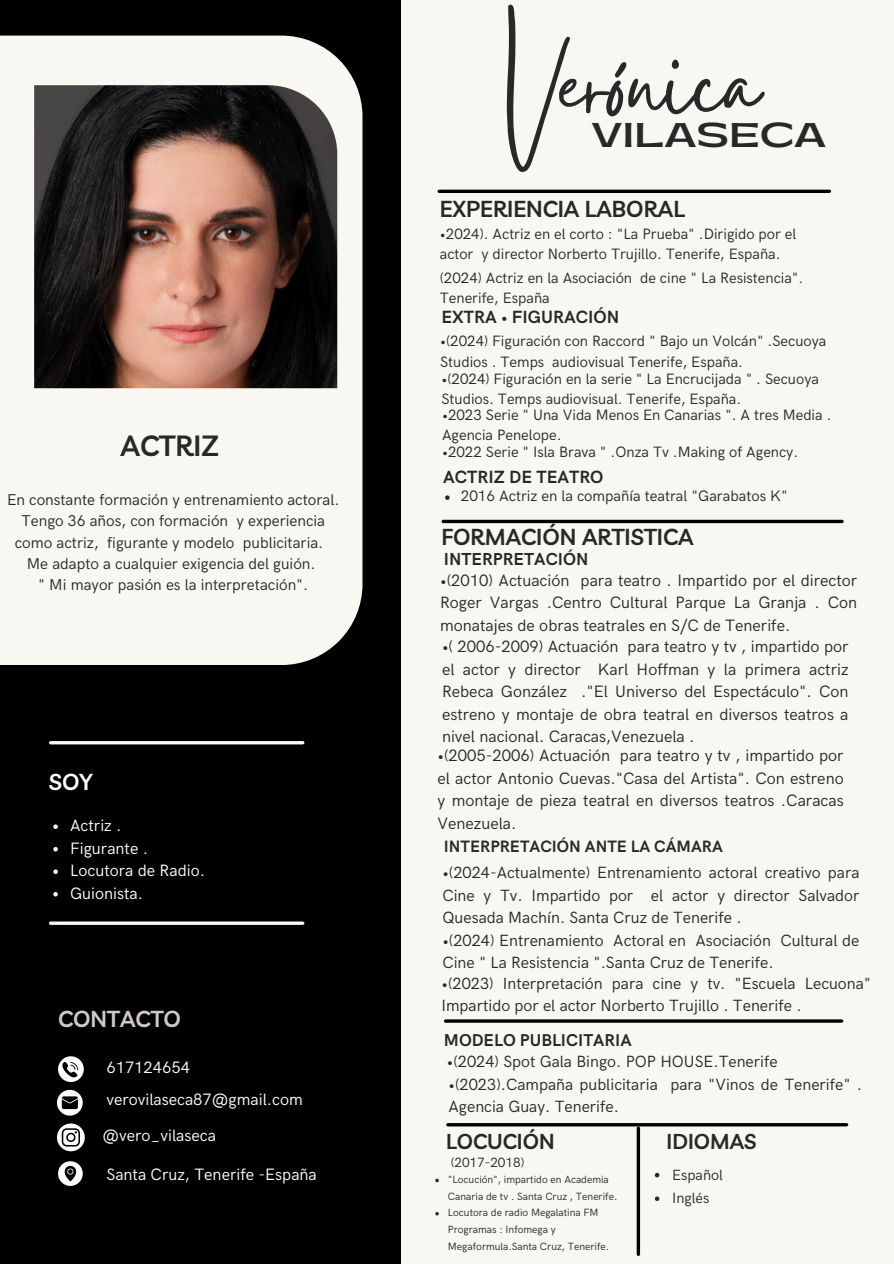
<style>
.page{position:relative;width:894px;height:1264px;background:#fff}
.page>*{position:absolute;margin:0;border:0;box-sizing:border-box;transform-origin:0 0}
.t1{font:124.35px "Gistesy";color:#292829}
.t2{font:700 32.4px "Gatwick";color:#292829}
.t3{font:600 28.5px "Livvic";color:#292829}
.t4{font:600 22.5px "Livvic";color:#292829}
.t5{font:600 22.5px "Livvic";color:#d1c9d1}
.t6{font:600 22.5px "Livvic";color:#fffdfd}
.t7{font:600 21px "Livvic";color:#292829}
.t8{font:700 17.7px "HK Grotesk";color:#292829}
.t9{font:700 17.4px "HK Grotesk";color:#292829}
.t10{font:700 17.25px "HK Grotesk";color:#292829}
.t11{font:16.5px/22.5px "HK Grotesk";color:#292829;text-align:justify}
.t12{font:16.5px "HK Grotesk";color:#fffdfd}
.t13{font:700 16.5px "HK Grotesk";color:#292829}
.t14{font:16.35px/22.5px "HK Grotesk";color:#292829}
.t15{font:15.75px/21.1px "HK Grotesk";color:#292829;text-align:center}
.t16{font:15.15px "HK Grotesk";color:#292829}
.t17{font:15px/20.2px "HK Grotesk";color:#292829}
.t18{font:14.85px "HK Grotesk";color:#292829}
.t19{font:13.5px "HK Grotesk";color:#292829}
.t20{font:10.5px/16.6px "HK Grotesk";color:#292829}
</style>
<div class="page">
<div style="left:0;top:0;width:893px;height:1263px;background:#f8f7f2"></div>
<div style="left:0;top:0;width:400px;height:1263px;background:#000"></div>
<svg style="left:654px;top:1172px;width:5px;height:5px"></svg>
<svg style="left:654px;top:1196px;width:5px;height:4px"></svg>
<hr style="left:51px;top:741px;width:252px;height:3px;background:#fff9f3">
<hr style="left:51px;top:921px;width:252px;height:3px;background:#fff9f3">
<hr style="left:439px;top:190px;width:390px;height:3px;background:#000">
<svg style="left:636px;top:1128px;width:4px;height:126px"></svg>
<hr style="left:445px;top:1019px;width:396px;height:3px;background:#000">
<hr style="left:443px;top:520px;width:398px;height:3px;background:#000">
<svg style="left:58px;top:1056px;width:26px;height:26px"></svg>
<svg style="left:57px;top:1089px;width:26px;height:26px"></svg>
<svg style="left:58px;top:1161px;width:25px;height:24px"></svg>
<div style="left:0;top:36px;width:362px;height:629px;background:#f8f7f2"></div>
<img style="left:34px;top:85px;width:303px;height:303px">
<svg style="left:53px;top:824px;width:5px;height:5px"></svg>
<svg style="left:53px;top:847px;width:5px;height:4px"></svg>
<svg style="left:53px;top:869px;width:5px;height:5px"></svg>
<svg style="left:53px;top:892px;width:5px;height:4px"></svg>
<svg style="left:445px;top:495px;width:4px;height:5px"></svg>
<svg style="left:57px;top:1123px;width:28px;height:28px"></svg>
<hr style="left:447px;top:1123px;width:399px;height:3px;background:#000">
<p class="t1" style="left:504px;top:-2px;width:257px">Verónica</p>
<p class="t2" style="left:591px;top:119px;width:236px">VILASECA</p>
<p class="t4" style="left:439px;top:194px;width:247px">EXPERIENCIA LABORAL</p>
<h6 class="t17" style="left:439px;top:224px;width:358px">•2024). Actriz en el corto : "La Prueba" .Dirigido por el actor y director Norberto Trujillo. Tenerife, España.</h6>
<p class="t17" style="left:439px;top:268px;width:365px">(2024) Actriz en la Asociación de cine " La Resistencia".</p>
<p class="t17" style="left:439px;top:288px;width:111px">Tenerife, España</p>
<p class="t8" style="left:441px;top:306px;width:179px">EXTRA • FIGURACIÓN</p>
<h6 class="t17" style="left:440px;top:331px;width:387px">•(2024) Figuración con Raccord " Bajo un Volcán" .Secuoya<br>Studios . Temps audiovisual Tenerife, España.</h6>
<p class="t17" style="left:441px;top:369px;width:379px">•(2024) Figuración en la serie " La Encrucijada " . Secuoya<br>Studios. Temps audiovisual. Tenerife, España.</p>
<h5 class="t17" style="left:442px;top:405px;width:391px">•2023 Serie " Una Vida Menos En Canarias ". A tres Media .<br>Agencia Penelope.</h5>
<p class="t3" style="left:120px;top:427px;width:100px">ACTRIZ</p>
<p class="t17" style="left:442px;top:442px;width:358px">•2022 Serie " Isla Brava " .Onza Tv .Making of Agency.</p>
<h1 class="t15" style="left:7px;top:490px;width:334px">En constante formación y entrenamiento actoral.<br>Tengo 36 años, con formación y experiencia como actriz, figurante y modelo publicitaria.</h1>
<h2 class="t15" style="left:27px;top:553px;width:290px">Me adapto a cualquier exigencia del guión.</h2>
<h4 class="t15" style="left:38px;top:574px;width:271px">" Mi mayor pasión es la interpretación".</h4>
<h6 class="t6" style="left:49px;top:767px;width:45px">SOY</h6>
<h6 class="t12" style="left:70px;top:816px;width:53px">Actriz .</h6>
<h6 class="t12" style="left:70px;top:838px;width:79px">Figurante .</h6>
<p class="t12" style="left:70px;top:861px;width:136px">Locutora de Radio.</p>
<h6 class="t12" style="left:70px;top:883px;width:75px">Guionista.</h6>
<p class="t5" style="left:58px;top:1004px;width:124px">CONTACTO</p>
<p class="t12" style="left:106px;top:1057px;width:85px">617124654</p>
<p class="t12" style="left:106px;top:1089px;width:198px">verovilaseca87@gmail.com</p>
<p class="t12" style="left:102px;top:1125px;width:115px">@vero_vilaseca</p>
<h5 class="t12" style="left:106px;top:1165px;width:212px">Santa Cruz, Tenerife -España</h5>
<p class="t8" style="left:443px;top:467px;width:162px">ACTRIZ DE TEATRO</p>
<p class="t16" style="left:460px;top:487px;width:328px">2016 Actriz en la compañía teatral "Garabatos K"</p>
<p class="t4" style="left:441px;top:522px;width:253px">FORMACIÓN ARTISTICA</p>
<p class="t9" style="left:444px;top:549px;width:146px">INTERPRETACIÓN</p>
<h6 class="t11" style="left:440px;top:569px;width:418px">•(2010) Actuación para teatro . Impartido por el director Roger Vargas .Centro Cultural Parque La Granja . Con monatajes de obras teatrales en S/C de Tenerife.</h6>
<h5 class="t11" style="left:442px;top:636px;width:408px">•( 2006-2009) Actuación para teatro y tv , impartido por el actor y director Karl Hoffman y la primera actriz Rebeca González ."El Universo del Espectáculo". Con estreno y montaje de obra teatral en diversos teatros a nivel nacional. Caracas,Venezuela .</h5>
<h5 class="t11" style="left:437px;top:745px;width:407px">•(2005-2006) Actuación para teatro y tv , impartido por el actor Antonio Cuevas."Casa del Artista". Con estreno y montaje de pieza teatral en diversos teatros .Caracas Venezuela.</h5>
<h4 class="t13" style="left:444px;top:837px;width:280px">INTERPRETACIÓN ANTE LA CÁMARA</h4>
<h6 class="t14" style="left:442px;top:862px;width:418px;text-align:justify">•(2024-Actualmente) Entrenamiento actoral creativo para Cine y Tv. Impartido por el actor y director Salvador Quesada Machín. Santa Cruz de Tenerife .</h6>
<h6 class="t14" style="left:442px;top:929px;width:418px">•(2024) Entrenamiento Actoral en Asociación Cultural de<br>Cine " La Resistencia ".Santa Cruz de Tenerife.</h6>
<p class="t14" style="left:441px;top:972px;width:431px">•(2023) Interpretación para cine y tv. "Escuela Lecuona"<br>Impartido por el actor Norberto Trujillo . Tenerife .</p>
<h5 class="t10" style="left:444px;top:1030px;width:189px">MODELO PUBLICITARIA</h5>
<h6 class="t14" style="left:448px;top:1073px;width:415px">•(2023).Campaña publicitaria para "Vinos de Tenerife" .<br>Agencia Guay. Tenerife.</h6>
<h6 class="t14" style="left:446px;top:1051px;width:332px">•(2024) Spot Gala Bingo. POP HOUSE.Tenerife</h6>
<p class="t7" style="left:446px;top:1128px;width:110px">LOCUCIÓN</p>
<h6 class="t19" style="left:450px;top:1154px;width:75px">(2017-2018)</h6>
<p class="t20" style="left:448px;top:1171px;width:171px">"Locución", impartido en Academia<br>Canaria de tv . Santa Cruz , Tenerife.</p>
<p class="t20" style="left:448px;top:1204px;width:163px">Locutora de radio Megalatina FM<br>Programas : Infomega y<br>Megaformula.Santa Cruz, Tenerife.</p>
<p class="t7" style="left:666px;top:1128px;width:91px">IDIOMAS</p>
<p class="t18" style="left:672px;top:1166px;width:52px">Español</p>
<h3 class="t18" style="left:672px;top:1189px;width:39px">Inglés</h3>
</div>
